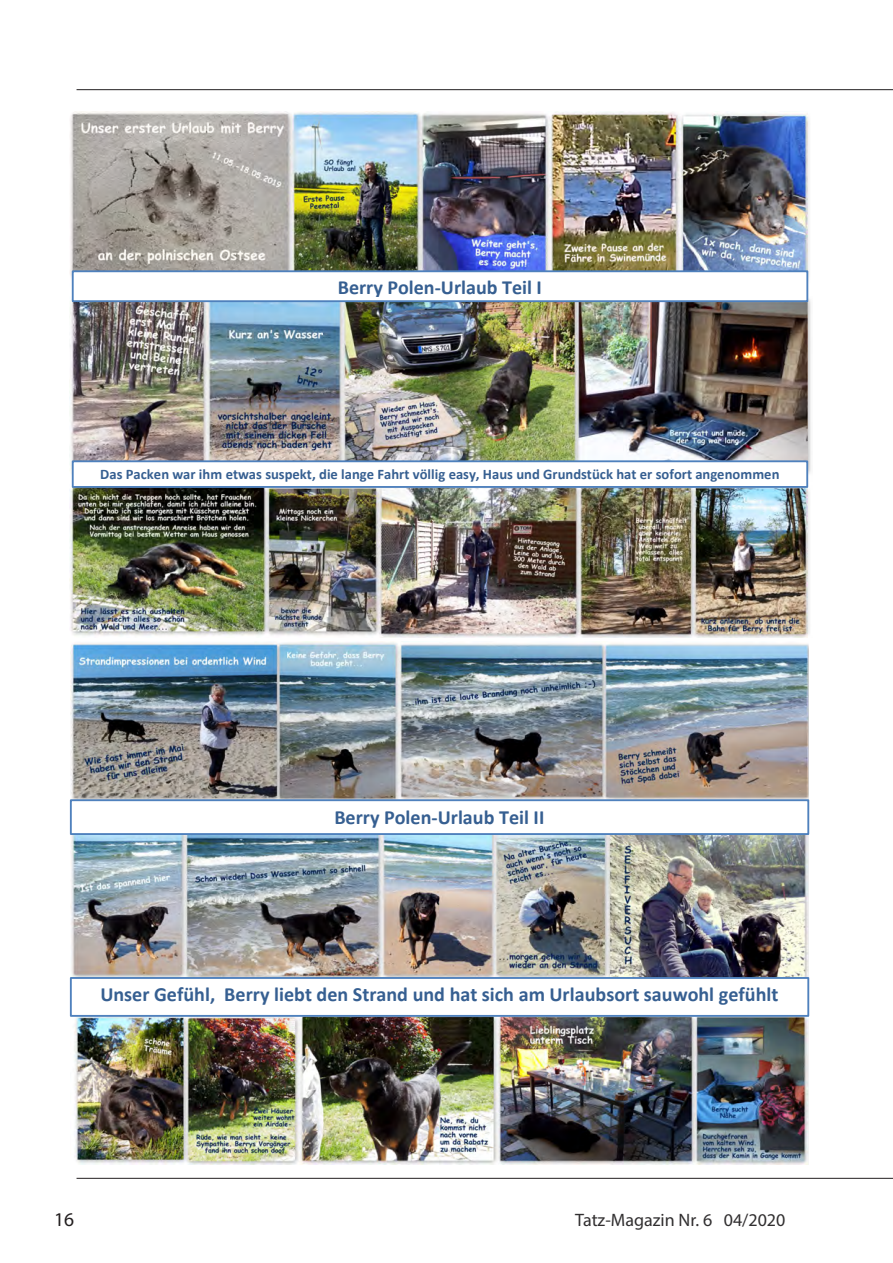
<style>
.page{position:relative;width:893px;height:1263px;background:#fff}
.page>*{position:absolute;margin:0;border:0;box-sizing:border-box;transform-origin:0 0}
.t1{font:700 20.1px "Calibri";color:#365f91}
.t2{font:19.5px "Myriad Pro";color:#231f20}
.t3{font:18px "Myriad Pro";color:#312f30}
.t4{font:700 14.55px "Calibri";color:#365f91}
</style>
<div class="page">
<hr style="left:77px;top:89px;width:816px;height:1px;background:#231f20">
<hr style="left:77px;top:1178px;width:816px;height:1px;background:#231f20">
<img style="left:69px;top:112px;width:742px;height:525px">
<div style="left:73px;top:271px;width:734px;height:30px;background:#fff"></div>
<div style="left:72px;top:270px;width:736px;height:32px;border:2px solid #4f81bd"></div>
<div style="left:73px;top:461px;width:734px;height:26px;background:#fff"></div>
<div style="left:72px;top:460px;width:736px;height:28px;border:2px solid #4f81bd"></div>
<img style="left:71px;top:642px;width:738px;height:523px">
<div style="left:71px;top:800px;width:737px;height:34px;background:#fff"></div>
<div style="left:70px;top:799px;width:739px;height:36px;border:2px solid #4f81bd"></div>
<div style="left:71px;top:978px;width:737px;height:38px;background:#fff"></div>
<div style="left:70px;top:977px;width:739px;height:40px;border:2px solid #4f81bd"></div>
<p class="t1" style="left:338px;top:274px;width:206px">Berry Polen-Urlaub Teil I</p>
<p class="t4" style="left:100px;top:464px;width:681px">Das Packen war ihm etwas suspekt, die lange Fahrt völlig easy, Haus und Grundstück hat er sofort angenommen</p>
<p class="t1" style="left:334px;top:803px;width:212px">Berry Polen-Urlaub Teil II</p>
<p class="t1" style="left:100px;top:980px;width:680px">Unser Gefühl, Berry liebt den Strand und hat sich am Urlaubsort sauwohl gefühlt</p>
<p class="t2" style="left:54px;top:1208px;width:22px">16</p>
<p class="t3" style="left:575px;top:1208px;width:212px">Tatz-Magazin Nr. 6 04/2020</p>
</div>
